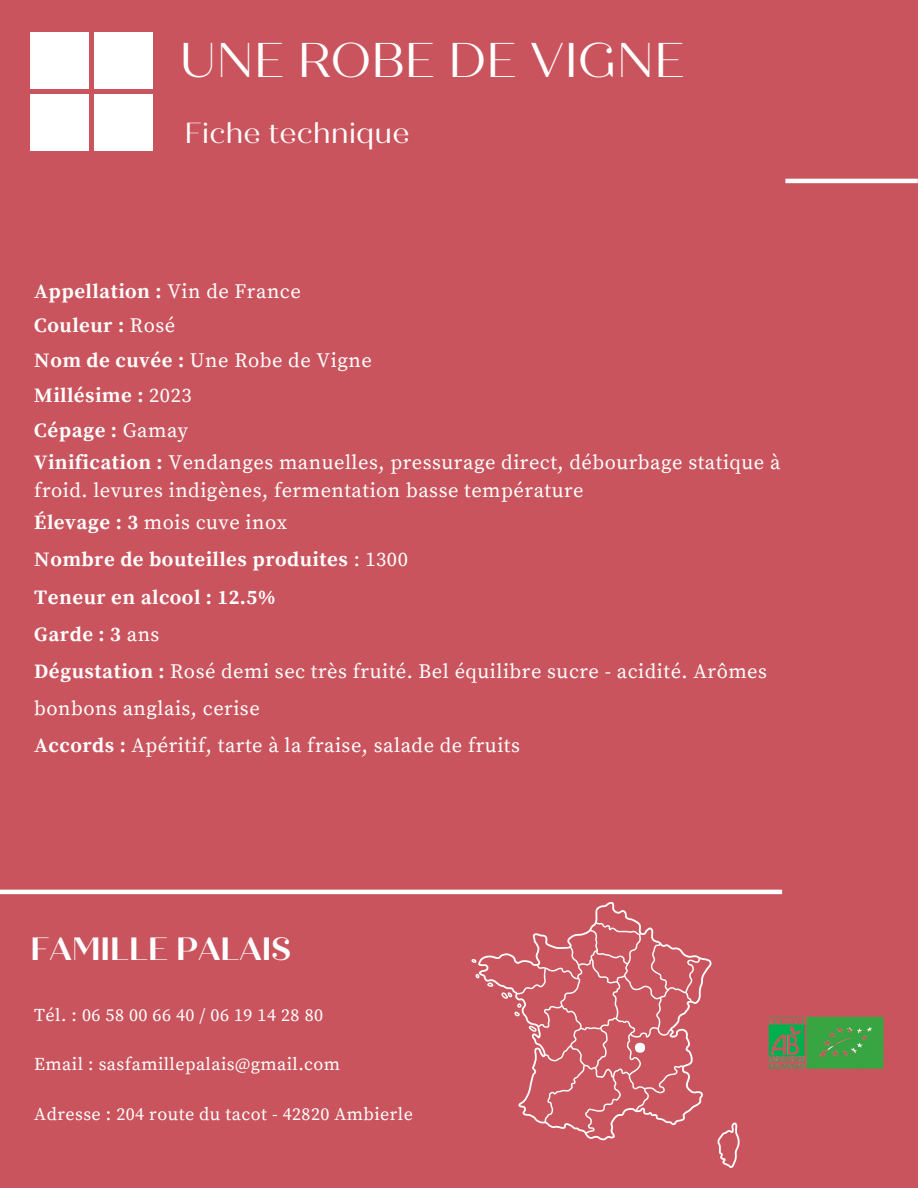
<style>
.page{position:relative;width:918px;height:1188px;background:#ca545d}
.page>*{position:absolute;margin:0;border:0;box-sizing:border-box;transform-origin:0 0}
.t1{font:500 109.5px "Cormorant Garamond";color:#fff}
.t2{font:48.75px "Quiche Display";color:#fff}
.t3{font:700 32.25px "Quiche Display";color:#fff}
.t4{font:29.1px "Quiche Display";color:#fff}
.t5{font:20.4px/28.2px "Source Serif Pro";letter-spacing:.025em;color:#fff}
.t6{font:700 20.4px "Source Serif Pro";letter-spacing:.025em;color:#fff}
.t7{font:18px "Source Serif Pro";letter-spacing:.025em;color:#fff}
.s1{font-weight:400}
.s2{font-weight:700}
</style>
<div class="page">
<div style="left:31px;top:33px;width:58px;height:56px;background:#fff"></div>
<div style="left:31px;top:95px;width:58px;height:56px;background:#fff"></div>
<div style="left:95px;top:95px;width:58px;height:56px;background:#fff"></div>
<div style="left:95px;top:33px;width:58px;height:56px;background:#fff"></div>
<hr style="left:0;top:890px;width:782px;height:4px;background:#fff">
<img style="left:769px;top:1016px;width:114px;height:53px">
<svg style="left:478px;top:902px;width:234px;height:238px"></svg>
<svg style="left:717px;top:1122px;width:22px;height:46px"></svg>
<svg style="left:529px;top:1026px;width:8px;height:6px"></svg>
<svg style="left:476px;top:974px;width:3px;height:4px"></svg>
<svg style="left:471px;top:959px;width:6px;height:4px"></svg>
<svg style="left:487px;top:982px;width:6px;height:5px"></svg>
<svg style="left:501px;top:992px;width:20px;height:24px"></svg>
<hr style="left:785px;top:179px;width:133px;height:4px;background:#fff">
<p class="t2" style="left:180px;top:31px;width:507px">UNE ROBE DE VIGNE</p>
<p class="t4" style="left:185px;top:115px;width:227px">Fiche technique</p>
<p class="t6" style="left:34px;top:279px;width:268px">Appellation : <span class="s1">Vin de France</span></p>
<p class="t6" style="left:34px;top:314px;width:142px">Couleur : <span class="s1">Rosé</span></p>
<p class="t5" style="left:34px;top:347px;width:339px"><span class="s2">Nom de cuvée :</span> Une Robe de Vigne</p>
<p class="t6" style="left:34px;top:383px;width:159px">Millésime : <span class="s1">2023</span></p>
<p class="t6" style="left:34px;top:418px;width:156px">Cépage : <span class="s1">Gamay</span></p>
<p class="t5" style="left:34px;top:448px;width:748px"><span class="s2">Vinification :</span> Vendanges manuelles, pressurage direct, débourbage statique à froid. levures indigènes, fermentation basse température</p>
<p class="t5" style="left:34px;top:509px;width:254px"><span class="s2">Élevage : 3</span> mois cuve inox</p>
<p class="t6" style="left:34px;top:548px;width:375px">Nombre de bouteilles produites <span class="s1">: 1300</span></p>
<p class="t6" style="left:34px;top:585px;width:243px">Teneur en alcool : 12.5%</p>
<p class="t6" style="left:34px;top:622px;width:127px">Garde : 3 <span class="s1">ans</span></p>
<p class="t5" style="left:34px;top:653px;width:734px;line-height:37.2px"><span class="s2">Dégustation :</span> Rosé demi sec très fruité. Bel équilibre sucre - acidité. Arômes bonbons anglais, cerise</p>
<p class="t5" style="left:34px;top:732px;width:487px"><span class="s2">Accords :</span> Apéritif, tarte à la fraise, salade de fruits</p>
<p class="t3" style="left:31px;top:929px;width:262px">FAMILLE PALAIS</p>
<p class="t7" style="left:34px;top:1004px;width:290px">Tél. : 06 58 00 66 40 / 06 19 14 28 80</p>
<p class="t7" style="left:34px;top:1054px;width:307px">Email : sasfamillepalais@gmail.com</p>
<p class="t7" style="left:34px;top:1103px;width:380px">Adresse : 204 route du tacot - 42820 Ambierle</p>
<p class="t1" style="left:629px;top:950px;width:23px">.</p>
</div>
